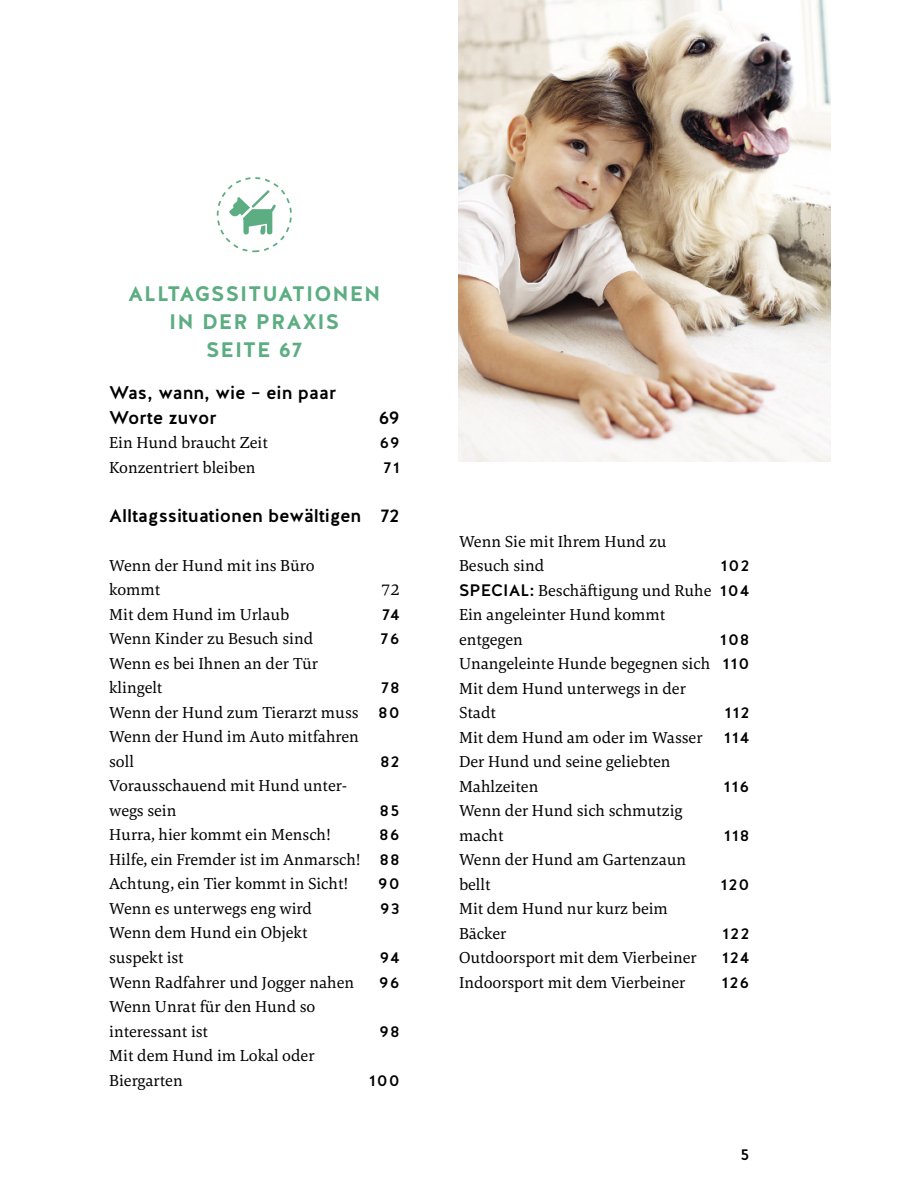
<style>
.page{position:relative;width:918px;height:1201px;background:#fff}
.page>*{position:absolute;margin:0;border:0;box-sizing:border-box;transform-origin:0 0}
.t1{font:700 21px/28px "Halis GR";letter-spacing:.05em;color:#5cad82;text-align:center}
.t2{font:500 18.38px/24.5px "Halis GR";color:#000}
.t3{font:16.62px/24.5px "Carrara";color:#000}
.t4{font:500 15.75px "Halis GR";letter-spacing:.1em;color:#000}
.s1{font-family:"Halis GR";font-weight:500;font-size:15.75px}
.s2{font-family:"Halis GR";font-weight:500}
</style>
<div class="page">
<div style="left:217px;top:177px;width:75px;height:75px;border:2px dashed #5cad82;border-radius:50%"></div>
<svg style="left:229px;top:190px;width:47px;height:45px"></svg>
<img style="left:458px;top:0;width:372px;height:461px">
<p class="t1" style="left:128px;top:280px;width:254px">ALLTAGSSITUATIONEN<br>IN DER PRAXIS<br>SEITE 67</p>
<p class="t2" style="left:109px;top:382px;width:228px">Was, wann, wie – ein paar<br>Worte zuvor</p>
<p class="t2" style="left:379px;top:407px;width:22px">69</p>
<p class="t3" style="left:109px;top:432px;width:160px">Ein Hund braucht Zeit</p>
<p class="t4" style="left:380px;top:437px;width:21px">69</p>
<p class="t3" style="left:109px;top:456px;width:148px">Konzentriert bleiben</p>
<p class="t4" style="left:384px;top:461px;width:17px">71</p>
<p class="t2" style="left:109px;top:505px;width:292px">Alltagssituationen bewältigen 72</p>
<p class="t3" style="left:109px;top:554px;width:207px">Wenn der Hund mit ins Büro kommt</p>
<p class="t3" style="left:381px;top:579px;width:20px">72</p>
<p class="t3" style="left:109px;top:603px;width:182px">Mit dem Hund im Urlaub</p>
<p class="t4" style="left:382px;top:608px;width:19px">74</p>
<p class="t3" style="left:109px;top:628px;width:206px">Wenn Kinder zu Besuch sind</p>
<p class="t4" style="left:381px;top:633px;width:20px">76</p>
<p class="t3" style="left:109px;top:652px;width:210px">Wenn es bei Ihnen an der Tür klingelt</p>
<p class="t4" style="left:381px;top:682px;width:20px">78</p>
<p class="t3" style="left:109px;top:701px;width:292px">Wenn der Hund zum Tierarzt muss <span class="s1">80<br></span>Wenn der Hund im Auto mitfahren<br>soll</p>
<p class="t4" style="left:380px;top:755px;width:20px">82</p>
<p class="t3" style="left:109px;top:775px;width:239px">Vorausschauend mit Hund unter - wegs sein</p>
<p class="t4" style="left:380px;top:804px;width:21px">85</p>
<p class="t3" style="left:109px;top:824px;width:223px">Hurra, hier kommt ein Mensch!</p>
<p class="t4" style="left:379px;top:829px;width:21px">86</p>
<p class="t3" style="left:109px;top:848px;width:292px">Hilfe, ein Fremder ist im Anmarsch! <span class="s1">88<br></span>Achtung, ein Tier kommt in Sicht!</p>
<p class="t4" style="left:378px;top:878px;width:23px">90</p>
<p class="t3" style="left:109px;top:897px;width:204px">Wenn es unterwegs eng wird</p>
<p class="t4" style="left:380px;top:902px;width:21px">93</p>
<p class="t3" style="left:109px;top:922px;width:200px">Wenn dem Hund ein Objekt suspekt ist</p>
<p class="t4" style="left:380px;top:951px;width:21px">94</p>
<p class="t3" style="left:109px;top:971px;width:247px">Wenn Radfahrer und Jogger nahen</p>
<p class="t4" style="left:379px;top:976px;width:22px">96</p>
<p class="t3" style="left:109px;top:995px;width:208px">Wenn Unrat für den Hund so interessant ist</p>
<p class="t4" style="left:379px;top:1025px;width:21px">98</p>
<p class="t3" style="left:109px;top:1044px;width:207px">Mit dem Hund im Lokal oder<br>Biergarten</p>
<p class="t4" style="left:369px;top:1074px;width:32px">100</p>
<p class="t3" style="left:459px;top:530px;width:209px">Wenn Sie mit Ihrem Hund zu<br>Besuch sind</p>
<p class="t4" style="left:721px;top:559px;width:30px">102</p>
<p class="t3" style="left:459px;top:579px;width:292px"><span class="s2">SPECIAL:</span> Beschäftigung und Ruhe <span class="s1">104<br></span>Ein angeleinter Hund kommt<br>entgegen</p>
<p class="t4" style="left:720px;top:633px;width:30px">108</p>
<p class="t3" style="left:459px;top:652px;width:292px">Unangeleinte Hunde begegnen sich <span class="s1">110<br></span>Mit dem Hund unterwegs in der<br>Stadt</p>
<p class="t4" style="left:724px;top:706px;width:26px">112</p>
<p class="t3" style="left:459px;top:726px;width:245px">Mit dem Hund am oder im Wasser</p>
<p class="t4" style="left:724px;top:731px;width:27px">114</p>
<p class="t3" style="left:459px;top:750px;width:213px">Der Hund und seine geliebten<br>Mahlzeiten</p>
<p class="t4" style="left:724px;top:780px;width:27px">116</p>
<p class="t3" style="left:459px;top:799px;width:225px">Wenn der Hund sich schmutzig macht</p>
<p class="t3" style="left:459px;top:848px;width:229px">Wenn der Hund am Gartenzaun bellt</p>
<p class="t3" style="left:459px;top:897px;width:210px">Mit dem Hund nur kurz beim<br>Bäcker</p>
<p class="t4" style="left:724px;top:829px;width:27px">118</p>
<p class="t4" style="left:721px;top:878px;width:30px">120</p>
<p class="t4" style="left:722px;top:927px;width:28px">122</p>
<p class="t3" style="left:459px;top:946px;width:239px">Outdoorsport mit dem Vierbeiner</p>
<p class="t4" style="left:722px;top:951px;width:29px">124</p>
<p class="t3" style="left:459px;top:971px;width:228px">Indoorsport mit dem Vierbeiner</p>
<p class="t4" style="left:722px;top:976px;width:29px">126</p>
<p class="t4" style="left:740px;top:1148px;width:10px">5</p>
</div>
